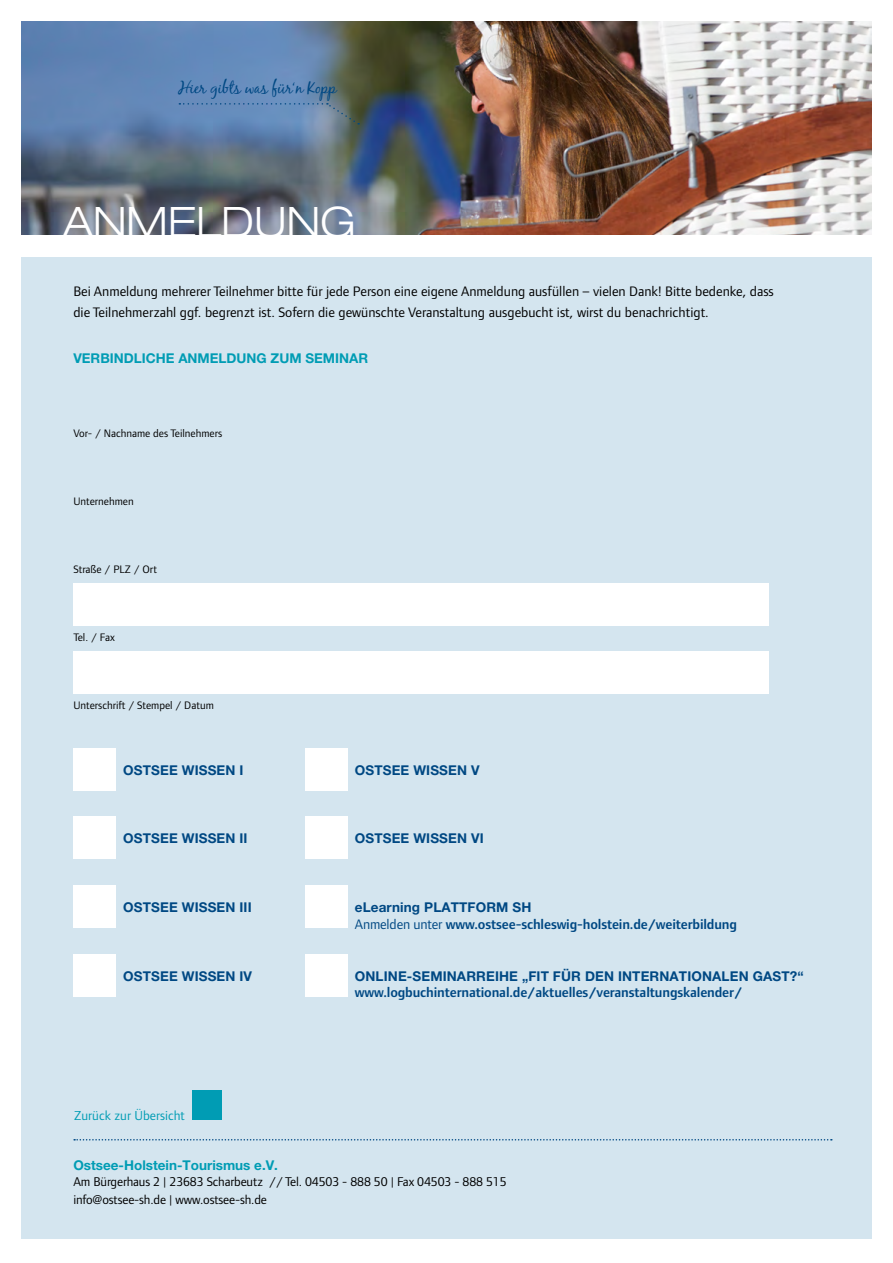
<style>
.page{position:relative;width:893px;height:1263px;background:#fff}
.page>*{position:absolute;margin:0;border:0;box-sizing:border-box;transform-origin:0 0}
.t1{font:300 expanded 42px "Helvetica Neue LT Pro";color:#fff}
.t2{font:16.5px "Black Jack";color:#004883}
.t3{font:14.25px/21px "Foundry Form Sans";color:#000}
.t4{font:600 14.25px "Foundry Form Sans";letter-spacing:-.01em;color:#004883}
.t5{font:700 13.5px "Helvetica Neue LT Pro";letter-spacing:.01em;color:#004883}
.t6{font:700 13.5px "Helvetica Neue LT Pro";color:#009cb4}
.t7{font:13.5px "Foundry Form Sans";color:#009cb4}
.t8{font:13.2px/18px "Foundry Form Sans";letter-spacing:-.01em;color:#000}
.t9{font:11.25px "Foundry Form Sans";color:#000}
.s1{font-weight:400}
</style>
<div class="page">
<div style="left:21px;top:257px;width:851px;height:981px;background:#d4e5ef"></div>
<img style="left:21px;top:21px;width:851px;height:214px">
<svg style="left:179px;top:103px;width:180px;height:22px;background:#6788ae"></svg>
<svg style="left:74px;top:1139px;width:758px;height:1px"></svg>
<div style="left:73px;top:583px;width:696px;height:43px;background:#fff"></div>
<div style="left:73px;top:651px;width:696px;height:43px;background:#fff"></div>
<div style="left:73px;top:748px;width:43px;height:42px;background:#fff"></div>
<div style="left:73px;top:817px;width:43px;height:42px;background:#fff"></div>
<div style="left:73px;top:885px;width:43px;height:43px;background:#fff"></div>
<div style="left:73px;top:954px;width:43px;height:43px;background:#fff"></div>
<div style="left:305px;top:748px;width:42px;height:42px;background:#fff"></div>
<div style="left:305px;top:817px;width:42px;height:42px;background:#fff"></div>
<div style="left:305px;top:885px;width:42px;height:43px;background:#fff"></div>
<div style="left:305px;top:954px;width:42px;height:43px;background:#fff"></div>
<div style="left:192px;top:1090px;width:30px;height:30px;background:#009cb4"></div>
<p class="t2" style="left:179px;top:78px;width:159px">Hier gibts was für‘n Kopp</p>
<h1 class="t1" style="left:63px;top:197px;width:295px">ANMELDUNG</h1>
<p class="t3" style="left:73px;top:281px;width:702px">Bei Anmeldung mehrerer Teilnehmer bitte für jede Person eine eigene Anmeldung ausfüllen – vielen Dank! Bitte bedenke, dass die Teilnehmerzahl ggf. begrenzt ist. Sofern die gewünschte Veranstaltung ausgebucht ist, wirst du benachrichtigt.</p>
<p class="t6" style="left:73px;top:350px;width:296px">VERBINDLICHE ANMELDUNG ZUM SEMINAR</p>
<p class="t9" style="left:73px;top:426px;width:150px">Vor- / Nachname des Teilnehmers</p>
<p class="t9" style="left:73px;top:494px;width:62px">Unternehmen</p>
<p class="t9" style="left:73px;top:562px;width:85px">Straße / PLZ / Ort</p>
<p class="t9" style="left:73px;top:630px;width:43px">Tel. / Fax</p>
<p class="t9" style="left:73px;top:698px;width:142px">Unterschrift / Stempel / Datum</p>
<p class="t5" style="left:123px;top:761px;width:122px">OSTSEE WISSEN I</p>
<p class="t5" style="left:123px;top:830px;width:126px">OSTSEE WISSEN II</p>
<p class="t5" style="left:123px;top:899px;width:130px">OSTSEE WISSEN III</p>
<p class="t5" style="left:123px;top:968px;width:130px">OSTSEE WISSEN IV</p>
<p class="t7" style="left:74px;top:1107px;width:112px">Zurück zur Übersicht</p>
<p class="t5" style="left:355px;top:761px;width:126px">OSTSEE WISSEN V</p>
<p class="t5" style="left:355px;top:830px;width:130px">OSTSEE WISSEN VI</p>
<p class="t5" style="left:355px;top:899px;width:178px">eLearning PLATTFORM SH</p>
<p class="t4" style="left:355px;top:915px;width:384px"><span class="s1">Anmelden unter</span> www.ostsee-schleswig-holstein.de/weiterbildung</p>
<p class="t5" style="left:355px;top:968px;width:450px">ONLINE-SEMINARREIHE „FIT FÜR DEN INTERNATIONALEN GAST?“</p>
<p class="t4" style="left:355px;top:984px;width:389px">www.logbuchinternational.de/aktuelles/veranstaltungskalender/</p>
<p class="t6" style="left:73px;top:1157px;width:206px">Ostsee-Holstein-Tourismus e.V.</p>
<p class="t8" style="left:73px;top:1173px;width:435px">Am Bürgerhaus 2 | 23683 Scharbeutz // Tel. 04503 - 888 50 | Fax 04503 - 888 515 info@ostsee-sh.de | www.ostsee-sh.de</p>
</div>
